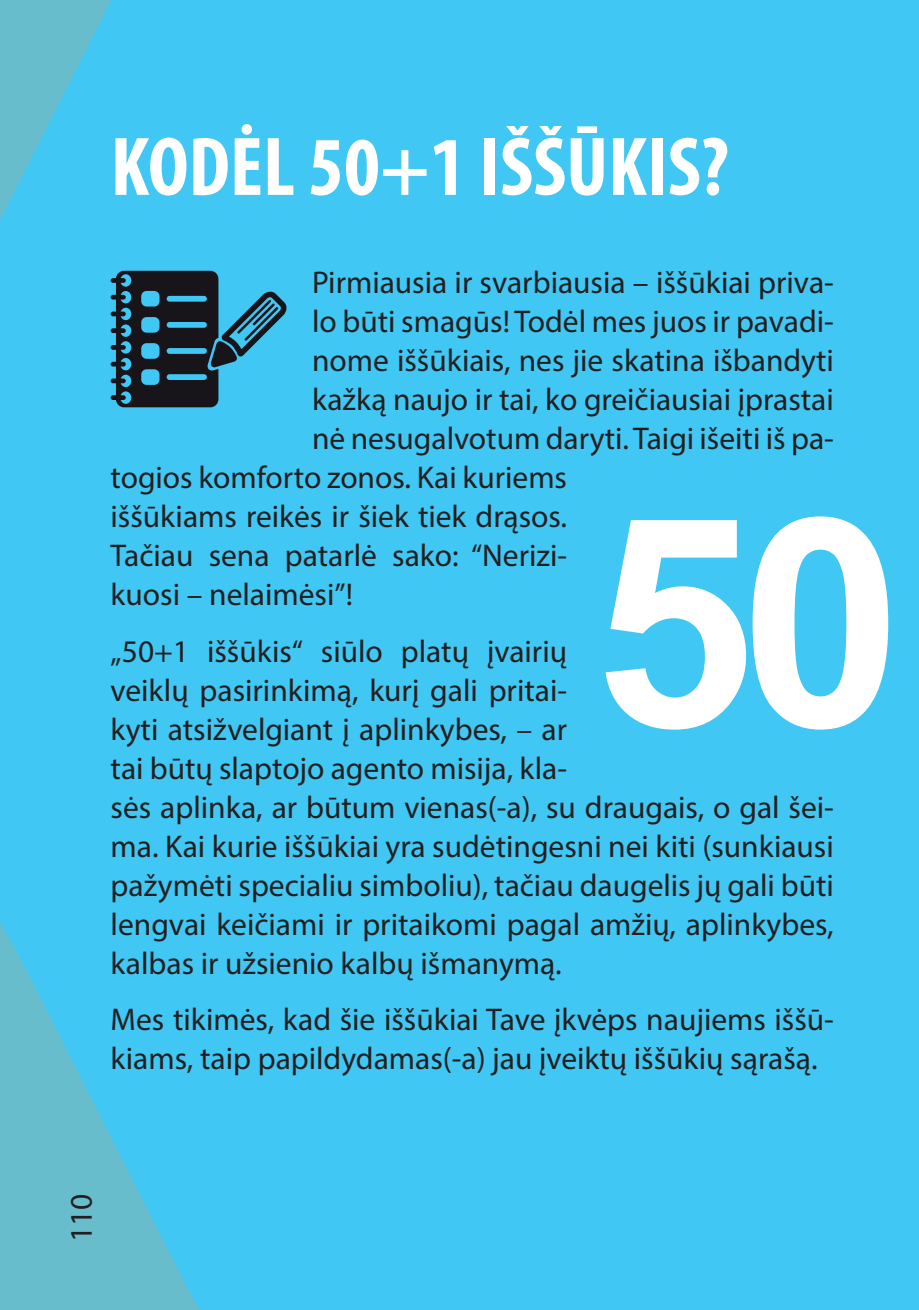
<style>
.page{position:relative;width:919px;height:1310px;background:#fff}
.page>*{position:absolute;margin:0;border:0;box-sizing:border-box;transform-origin:0 0}
.t1{font:700 291.6px "Arial";color:#fff}
.t2{font:700 condensed 84px "Myriad Pro";color:#fff}
.t3{font:31.5px/39px "Myriad Pro";color:#231f20}
</style>
<div class="page">
<div style="left:0;top:0;width:918px;height:1310px;background:#40c7f4"></div>
<svg style="left:0;top:922px;width:200px;height:388px"></svg>
<svg style="left:0;top:0;width:286px;height:407px"></svg>
<h2 class="t2" style="left:111px;top:114px;width:619px">KODĖL 50+1 IŠŠŪKIS?</h2>
<p class="t3" style="left:312px;top:263px;width:523px">Pirmiausia ir svarbiausia – iššūkiai priva-</p>
<p class="t3" style="left:312px;top:302px;width:523px">lo būti smagūs! Todėl mes juos ir pavadi-</p>
<p class="t3" style="left:312px;top:341px;width:523px">nome iššūkiais, nes jie skatina išbandyti</p>
<p class="t3" style="left:312px;top:380px;width:523px">kažką naujo ir tai, ko greičiausiai įprastai</p>
<p class="t3" style="left:312px;top:419px;width:523px">nė nesugalvotum daryti. Taigi išeiti iš pa-</p>
<p class="t3" style="left:111px;top:458px;width:458px">togios komforto zonos. Kai kuriems</p>
<p class="t3" style="left:111px;top:497px;width:458px">iššūkiams reikės ir šiek tiek drąsos.</p>
<p class="t3" style="left:111px;top:536px;width:458px">Tačiau sena patarlė sako: “Nerizi-</p>
<p class="t3" style="left:111px;top:575px;width:244px">kuosi – nelaimėsi”!</p>
<p class="t3" style="left:111px;top:631px;width:724px">„50+1 iššūkis“ siūlo platų įvairių<br>veiklų pasirinkimą, kurį gali pritai-<br>kyti atsižvelgiant į aplinkybes, – ar<br>tai būtų slaptojo agento misija, kla-<br>sės aplinka, ar būtum vienas(-a), su draugais, o gal šei&shy;ma. Kai kurie iššūkiai yra sudėtingesni nei kiti (sunkiausi pažymėti specialiu simboliu), tačiau daugelis jų gali būti lengvai keičiami ir pritaikomi pagal amžių, aplinkybes, kalbas ir užsienio kalbų išmanymą.</p>
<p class="t3" style="left:111px;top:999px;width:724px">Mes tikimės, kad šie iššūkiai Tave įkvėps naujiems iššū&shy;kiams, taip papildydamas(-a) jau įveiktų iššūkių sąrašą.</p>
<h1 class="t1" style="left:592px;top:429px;width:311px">50</h1>
<p class="t3" style="left:61px;top:1242px;width:50px;rotate:-90deg">110</p>
</div>
